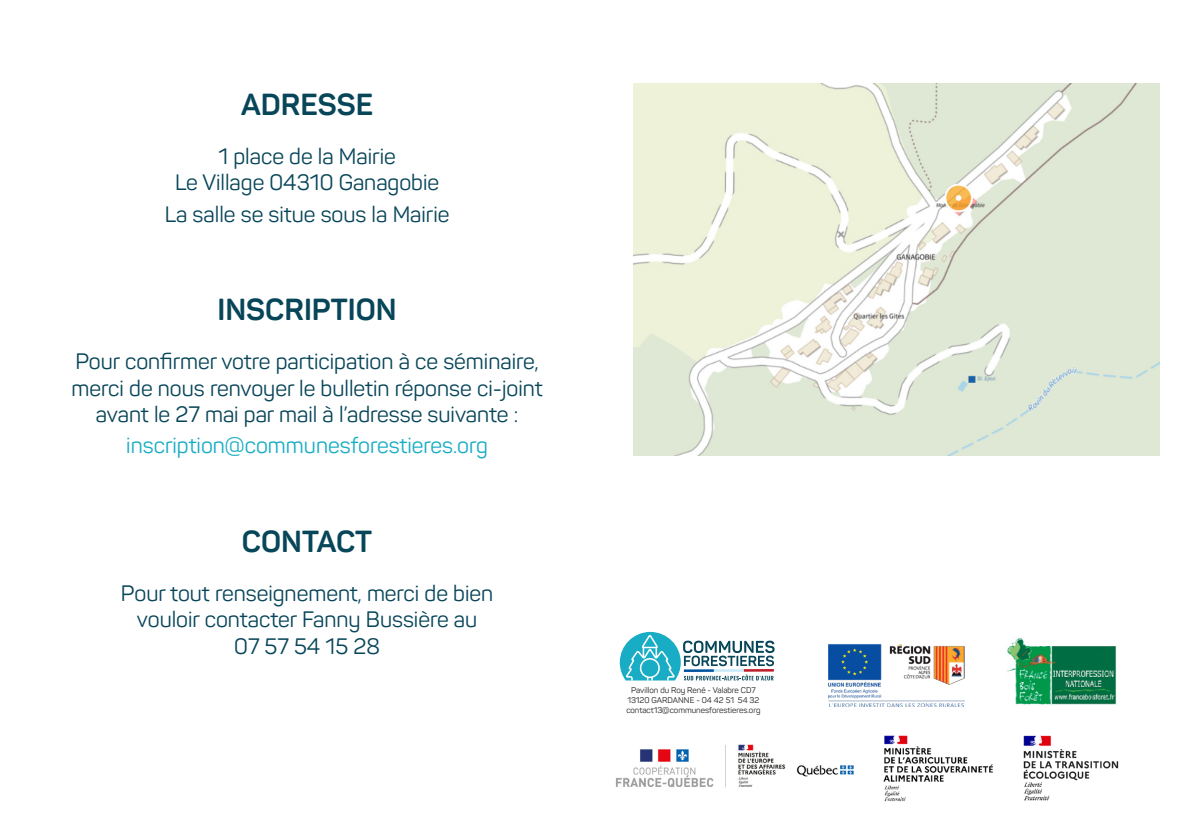
<style>
.page{position:relative;width:1191px;height:840px;background:#fff}
.page>*{position:absolute;margin:0;border:0;box-sizing:border-box;transform-origin:0 0}
.t1{font:700 30px "Panton";color:#074559}
.t2{font:22px/26.4px "Panton";color:#074559;text-align:center}
.t3{font:22px "Panton";color:#18adc4}
.t4{font:8.2px "Panton";color:#231f20}
</style>
<div class="page">
<svg style="left:620px;top:631px;width:154px;height:49px"></svg>
<img style="left:633px;top:83px;width:526px;height:372px">
<img style="left:828px;top:644px;width:136px;height:62px">
<img style="left:1007px;top:638px;width:110px;height:67px">
<img style="left:616px;top:744px;width:238px;height:44px">
<img style="left:883px;top:735px;width:110px;height:67px">
<img style="left:1023px;top:735px;width:96px;height:66px">
<p class="t1" style="left:241px;top:85px;width:133px">ADRESSE</p>
<p class="t2" style="left:218px;top:143px;width:179px">1 place de la Mairie</p>
<p class="t2" style="left:175px;top:169px;width:266px">Le Village 04310 Ganagobie</p>
<p class="t2" style="left:165px;top:200px;width:286px">La salle se situe sous la Mairie</p>
<p class="t1" style="left:217px;top:290px;width:181px">INSCRIPTION</p>
<p class="t2" style="left:72px;top:348px;width:472px">Pour confirmer votre participation à ce séminaire, merci de nous renvoyer le bulletin réponse ci-joint avant le 27 mai par mail à l’adresse suivante :</p>
<p class="t3" style="left:126px;top:432px;width:363px">inscription@communesforestieres.org</p>
<p class="t1" style="left:242px;top:522px;width:132px">CONTACT</p>
<p class="t2" style="left:121px;top:579px;width:374px">Pour tout renseignement, merci de bien vouloir contacter Fanny Bussière au<br>07 57 54 15 28</p>
<p class="t4" style="left:631px;top:685px;width:126px">Pavillon du Roy René - Valabre CD7</p>
<p class="t4" style="left:627px;top:695px;width:134px">13120 GARDANNE - 04 42 51 54 32</p>
<p class="t4" style="left:626px;top:704px;width:136px">contact13@communesforestieres.org</p>
</div>
